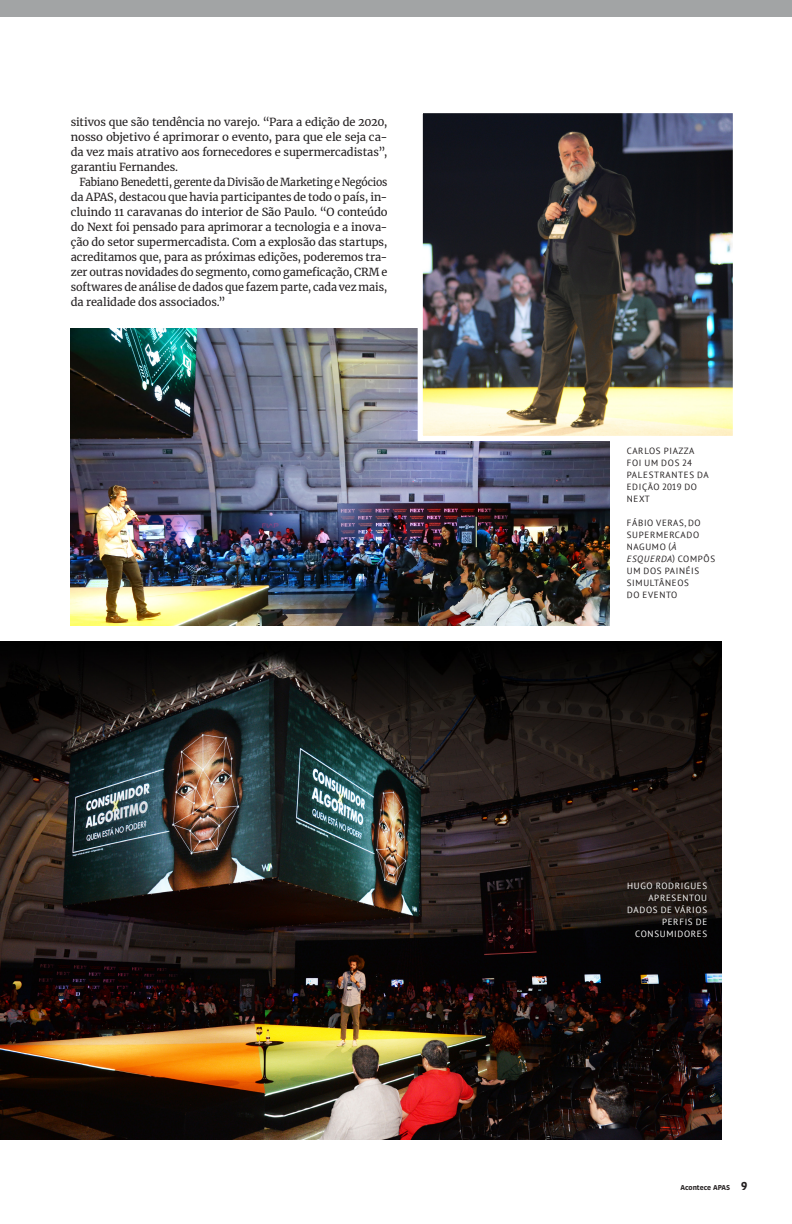
<style>
.page{position:relative;width:792px;height:1224px;background:#fff}
.page>*{position:absolute;margin:0;border:0;box-sizing:border-box;transform-origin:0 0}
.TEXTO_com_paragrafo{font:11px/15px "Merriweather";letter-spacing:-.01em;color:#231f20;text-align:justify;scale:.95 1}
.TEXTO_com_paragrafo-2{font:11px/15px "Merriweather";letter-spacing:-.01em;color:#231f20;text-align:justify}
.legenda1{font:9px/12px "PT Sans";letter-spacing:.075em;color:#231f20}
.legenda1-2{font:9px/12px "PT Sans";letter-spacing:.075em;color:#fff;text-align:right}
.t1{font:700 7px "Kohinoor Bangla";letter-spacing:-.005em;color:#231f20}
.s1{font-style:italic}
.s2{font-size:12px}
</style>
<div class="page">
<div style="left:0;top:0;width:792px;height:17px;background:#a2a4a5"></div>
<img style="left:71px;top:329px;width:538px;height:297px">
<img style="left:0;top:642px;width:721px;height:498px">
<img style="left:424px;top:114px;width:308px;height:321px">
<div style="left:418px;top:108px;width:320px;height:333px;border:5px solid #fff"></div>
<p class="TEXTO_com_paragrafo-2" style="left:71px;top:114px;width:318px">sitivos que são tendência no varejo. “Para a edição de 2020, nosso objetivo é aprimorar o evento, para que ele seja ca&shy;da vez mais atrativo aos fornecedores e supermercadistas”, garantiu Fernandes.</p>
<p class="TEXTO_com_paragrafo" style="left:71px;top:174px;width:335px;text-indent:9px">Fabiano Benedetti, gerente da Divisão de Marketing e Negócios da APAS, destacou que havia participantes de todo o país, in&shy;cluindo 11 caravanas do interior de São Paulo. “O conteúdo do Next foi pensado para aprimorar a tecnologia e a inova&shy;ção do setor supermercadista. Com a explosão das startups, acreditamos que, para as próximas edições, poderemos tra&shy;zer outras novidades do segmento, como gameficação, CRM e softwares de análise de dados que fazem parte, cada vez mais, da realidade dos associados.”</p>
<p class="legenda1" style="left:627px;top:444px;width:84px">CARLOS PIAZZA<br>FOI UM DOS 24<br>PALESTRANTES DA<br>EDIÇÃO 2019 DO<br>NEXT</p>
<p class="legenda1" style="left:627px;top:516px;width:90px">FÁBIO VERAS, DO<br>SUPERMERCADO<br>NAGUMO (<span class="s1">À<br>ESQUERDA</span>) COMPÔS<br>UM DOS PAINÉIS<br>SIMULTÂNEOS<br>DO EVENTO</p>
<p class="legenda1-2" style="left:627px;top:879px;width:81px">HUGO RODRIGUES<br>APRESENTOU<br>DADOS DE VÁRIOS<br>PERFIS DE<br>CONSUMIDORES</p>
<p class="t1" style="left:681px;top:1182px;width:68px">Acontece APAS <span class="s2">9</span></p>
</div>
